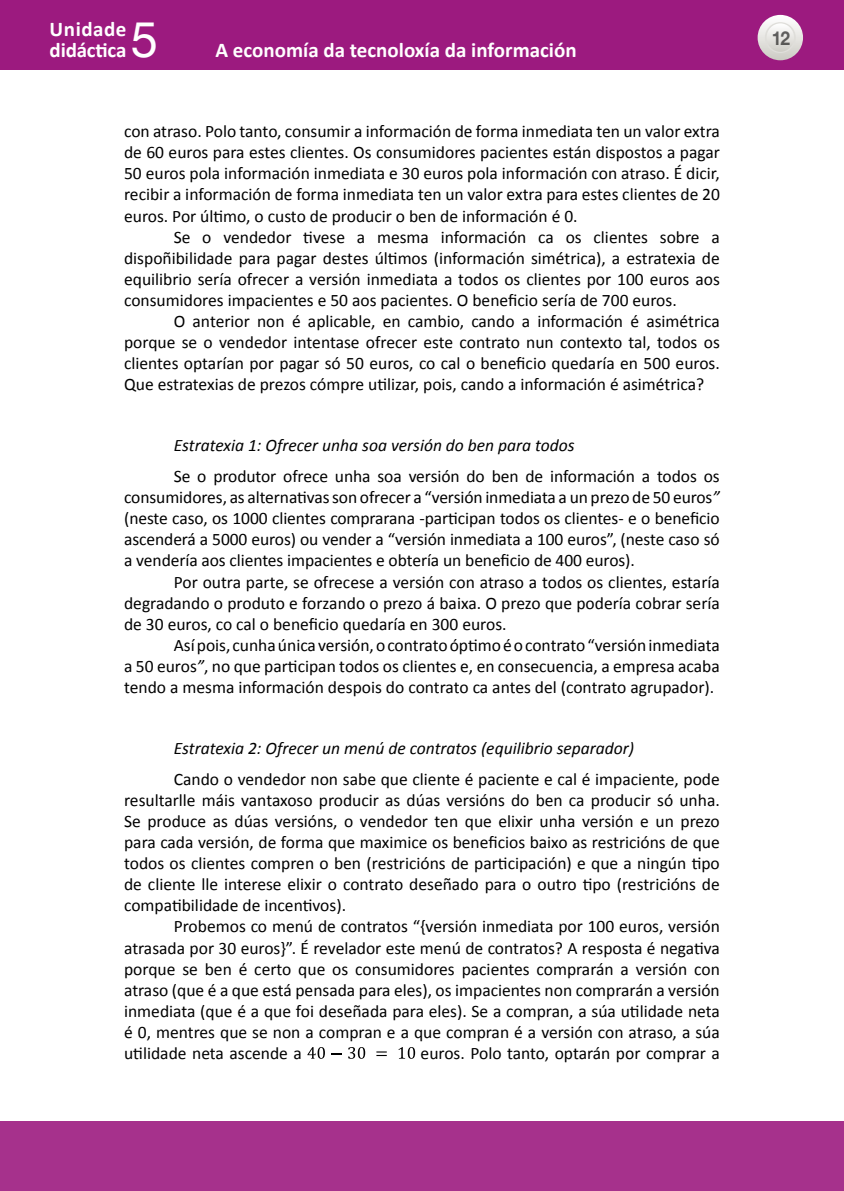
<style>
.page{position:relative;width:844px;height:1191px;background:#fff}
.page>*{position:absolute;margin:0;border:0;box-sizing:border-box;transform-origin:0 0}
.t1{font:49px "Helvetica Neue";color:#fff}
.t2{font:700 21px/21px "Calibri";color:#fff}
.t3{font:700 19.25px "Helvetica Neue";color:#000;scale:.9 1}
.t4{font:17.5px/21.2px "Calibri";color:#000;text-align:justify}
.t5{font:italic 17.5px "Calibri";color:#000}
.s1{font-style:italic}
</style>
<div class="page">
<div style="left:0;top:0;width:843px;height:69px;background:#9c1a7f"></div>
<svg style="left:757px;top:15px;width:45px;height:45px"></svg>
<svg style="left:765px;top:23px;width:29px;height:29px"></svg>
<div style="left:764px;top:22px;width:31px;height:31px;border:1px solid #dfdeda;border-radius:50%"></div>
<div style="left:0;top:1121px;width:843px;height:70px;background:#a6318c"></div>
<svg style="left:307px;top:1047px;width:18px;height:11px"></svg>
<svg style="left:348px;top:1047px;width:17px;height:11px"></svg>
<svg style="left:376px;top:1051px;width:10px;height:5px"></svg>
<svg style="left:398px;top:1047px;width:17px;height:11px"></svg>
<p class="t2" style="left:50px;top:19px;width:78px">Unidade didáctica</p>
<h1 class="t1" style="left:131px;top:5px;width:29px">5</h1>
<p class="t2" style="left:215px;top:40px;width:362px">A economía da tecnoloxía da información</p>
<p class="t4" style="left:124px;top:121px;width:597px">con atraso. Polo tanto, consumir a información de forma inmediata ten un valor extra de 60 euros para estes clientes. Os consumidores pacientes están dispostos a pagar 50 euros pola información inmediata e 30 euros pola información con atraso. É dicir, recibir a información de forma inmediata ten un valor extra para estes clientes de 20 euros. Por último, o custo de producir o ben de información é 0.</p>
<p class="t4" style="left:124px;top:226px;width:597px;text-indent:50px">Se o vendedor tivese a mesma información ca os clientes sobre a dispoñibilidade para pagar destes últimos (información simétrica), a estratexia de equilibrio sería ofrecer a versión inmediata a todos os clientes por 100 euros aos consumidores impacientes e 50 aos pacientes. O beneficio sería de 700 euros.</p>
<p class="t4" style="left:124px;top:311px;width:597px;text-indent:50px">O anterior non é aplicable, en cambio, cando a información é asimétrica porque se o vendedor intentase ofrecer este contrato nun contexto tal, todos os clientes optarían por pagar só 50 euros, co cal o beneficio quedaría en 500 euros.<br>Que estratexias de prezos cómpre utilizar, pois, cando a información é asimétrica?</p>
<p class="t5" style="left:174px;top:433px;width:402px">Estratexia 1: Ofrecer unha soa versión do ben para todos</p>
<p class="t4" style="left:124px;top:466px;width:597px;text-indent:50px">Se o produtor ofrece unha soa versión do ben de información a todos os consumidores, as alternativas son ofrecer a “versión inmediata a un prezo de 50 euros<span class="s1">” </span>(neste caso, os 1000 clientes comprarana -participan todos os clientes- e o beneficio ascenderá a 5000 euros) ou vender a “versión inmediata a 100 euros”, (neste caso só a vendería aos clientes impacientes e obtería un beneficio de 400 euros).</p>
<p class="t4" style="left:124px;top:571px;width:597px;text-indent:50px">Por outra parte, se ofrecese a versión con atraso a todos os clientes, estaría degradando o produto e forzando o prezo á baixa. O prezo que podería cobrar sería de 30 euros, co cal o beneficio quedaría en 300 euros.</p>
<p class="t4" style="left:124px;top:634px;width:597px;text-indent:50px">Así pois, cunha única versión, o contrato óptimo é o contrato “versión inmediata a 50 euros<span class="s1">”</span>, no que participan todos os clientes e, en consecuencia, a empresa acaba tendo a mesma información despois do contrato ca antes del (contrato agrupador).</p>
<p class="t5" style="left:174px;top:736px;width:462px">Estratexia 2: Ofrecer un menú de contratos (equilibrio separador)</p>
<p class="t4" style="left:124px;top:768px;width:597px;text-indent:50px">Cando o vendedor non sabe que cliente é paciente e cal é impaciente, pode resultarlle máis vantaxoso producir as dúas versións do ben ca producir só unha.<br>Se produce as dúas versións, o vendedor ten que elixir unha versión e un prezo para cada versión, de forma que maximice os beneficios baixo as restricións de que todos os clientes compren o ben (restricións de participación) e que a ningún tipo de cliente lle interese elixir o contrato deseñado para o outro tipo (restricións de compatibilidade de incentivos).</p>
<p class="t4" style="left:124px;top:916px;width:597px;text-indent:50px">Probemos co menú de contratos “{versión inmediata por 100 euros, versión atrasada por 30 euros}”. É revelador este menú de contratos? A resposta é negativa porque se ben é certo que os consumidores pacientes comprarán a versión con atraso (que é a que está pensada para eles), os impacientes non comprarán a versión inmediata (que é a que foi deseñada para eles). Se a compran, a súa utilidade neta é 0, mentres que se non a compran e a que compran é a versión con atraso, a súa utilidade neta ascende a</p>
<p class="t4" style="left:420px;top:1042px;width:300px">euros. Polo tanto, optarán por comprar a</p>
<p class="t3" style="left:770px;top:26px;width:23px">12</p>
</div>
